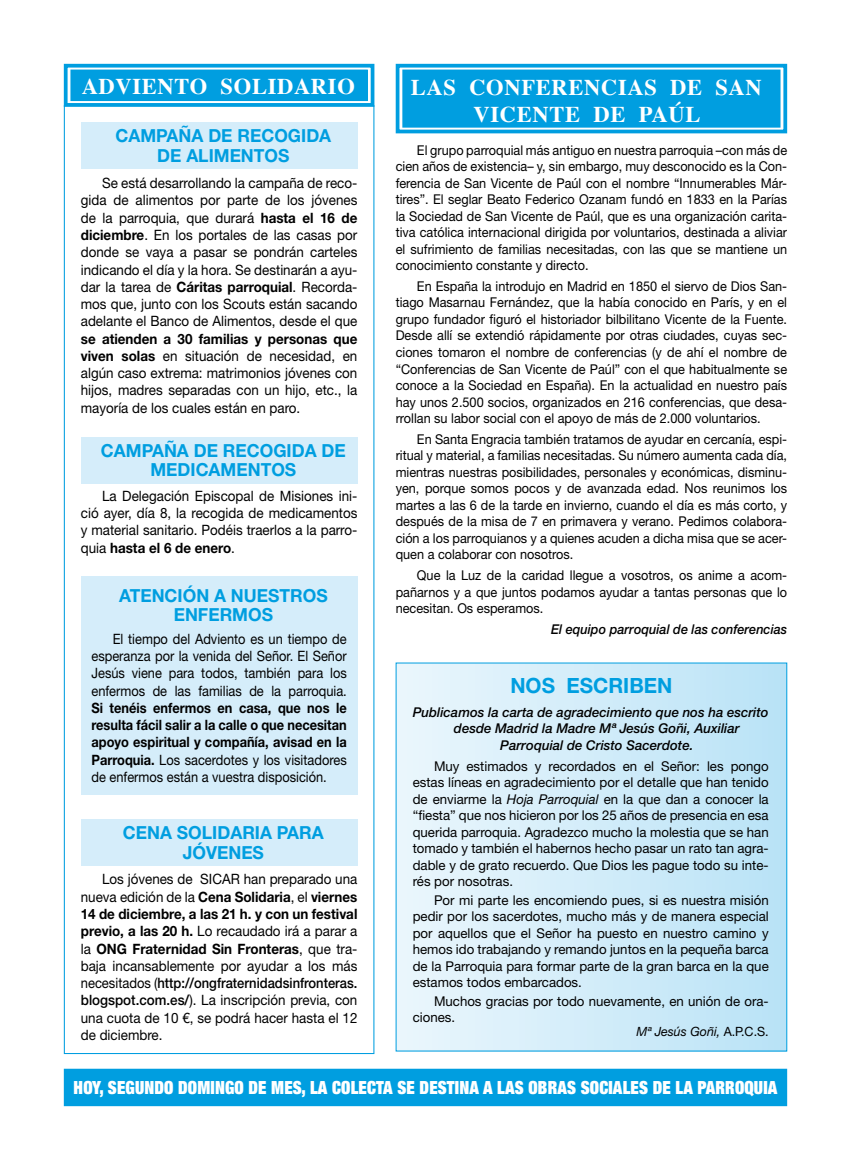
<style>
.page{position:relative;width:851px;height:1170px;background:#fff}
.page>*{position:absolute;margin:0;border:0;box-sizing:border-box;transform-origin:0 0}
.t1{font:700 22.5px/27px "Times";letter-spacing:.03em;color:#fff;text-align:center}
.t2{font:700 21px "Helvetica Neue LT Std";color:#009ee0}
.t3{font:900 condensed 18.15px "Helvetica Neue LT Std";letter-spacing:.01em;color:#fff;scale:.92 1}
.t4{font:700 18px/19.5px "Helvetica Neue LT Std";color:#009ee0;text-align:center}
.t5{font:14.25px/17.2px "Helvetica Neue LT Std";color:#000;text-align:justify;scale:.94 1}
.t6{font:700 14.25px/17.2px "Helvetica Neue LT Std";color:#000;text-align:justify;scale:.9 1}
.t7{font:14.25px/17.2px "Helvetica Neue LT Std";color:#000;text-align:justify;scale:.9 1}
.t8{font:13.5px/16.5px "Helvetica Neue LT Std";color:#000;text-align:justify;scale:.94 1}
.t9{font:13.5px/16.5px "Helvetica Neue LT Std";color:#000;text-align:justify}
.t10{font:italic 500 13.5px "Helvetica Neue LT Std";color:#000}
.t11{font:italic 500 13.5px "Helvetica Neue LT Std";color:#000;scale:.94 1}
.t12{font:italic 12.75px "Helvetica Neue LT Std";color:#000}
.s1{font-weight:700}
.s2{font-weight:400}
.s3{font-weight:500}
.s4{font-style:italic}
.s5{font-style:normal}
</style>
<div class="page">
<div style="left:81px;top:122px;width:276px;height:47px;background:#d5edfa"></div>
<div style="left:81px;top:436px;width:276px;height:47px;background:#d5edfa"></div>
<div style="left:81px;top:819px;width:276px;height:46px;background:#d5edfa"></div>
<div style="left:81px;top:576px;width:276px;height:219px;background:#d5edfa"></div>
<div style="left:64px;top:1069px;width:722px;height:36px;background:#009ee0"></div>
<div style="left:64px;top:1068px;width:723px;height:38px;border:1px solid #009ee0"></div>
<div style="left:403px;top:70px;width:376px;height:57px;background:#009ee0"></div>
<div style="left:395px;top:64px;width:392px;height:69px;border:4px solid #009ee0"></div>
<div style="left:402px;top:70px;width:378px;height:58px;border:1px solid #009ee0"></div>
<div style="left:71px;top:70px;width:296px;height:30px;background:#009ee0"></div>
<div style="left:64px;top:64px;width:310px;height:43px;border:4px solid #009ee0"></div>
<div style="left:70px;top:70px;width:298px;height:31px;border:1px solid #009ee0"></div>
<div style="left:396px;top:663px;width:390px;height:387px;background:linear-gradient(to right,#ebf7fc,#b9e3f6)"></div>
<h1 class="t1" style="left:82px;top:70px;width:275px">ADVIENTO SOLIDARIO</h1>
<h3 class="t4" style="left:115px;top:125px;width:217px">CAMPAÑA DE RECOGIDA<br>DE ALIMENTOS</h3>
<p class="t5" style="left:81px;top:174px;width:296px;text-indent:21px">Se está desarrollando la campaña de reco&shy;gida de alimentos por parte de los jóvenes de la parroquia, que durará <span class="s1">hasta el 16 de diciembre</span>. En los portales de las casas por donde se vaya a pasar se pondrán carteles indicando el día y la hora. Se destinarán a ayu&shy;dar la tarea de <span class="s1">Cáritas parroquial</span>. Recorda&shy;mos que, junto con los Scouts están sacando adelante el Banco de Alimentos, desde el que</p>
<p class="t5" style="left:81px;top:330px;width:296px"><span class="s1">se atienden a 30 familias y personas que viven solas</span> en situación de necesidad, en algún caso extrema: matrimonios jóvenes con hijos, madres separadas con un hijo, etc., la mayoría de los cuales están en paro.</p>
<h3 class="t4" style="left:101px;top:440px;width:246px">CAMPAÑA DE RECOGIDA DE<br>MEDICAMENTOS</h3>
<p class="t5" style="left:81px;top:487px;width:296px;text-indent:21px">La Delegación Episcopal de Misiones ini&shy;ció ayer, día 8, la recogida de medicamentos y material sanitario. Podéis traerlos a la parro&shy;quia <span class="s1">hasta el 6 de enero</span>.</p>
<h3 class="t4" style="left:119px;top:585px;width:210px">ATENCIÓN A NUESTROS<br>ENFERMOS</h3>
<p class="t7" style="left:91px;top:630px;width:285px;text-indent:21px">El tiempo del Adviento es un tiempo de esperanza por la venida del Señor. El Señor Jesús viene para todos, también para los enfermos de las familias de la parroquia.</p>
<p class="t6" style="left:91px;top:698px;width:285px">Si tenéis enfermos en casa, que nos le resulta fácil salir a la calle o que necesitan apoyo espiritual y compañía, avisad en la Parroquia. <span class="s2">Los sacerdotes y los visitadores de enfermos están a vuestra disposición.</span></p>
<h3 class="t4" style="left:123px;top:822px;width:202px">CENA SOLIDARIA PARA<br>JÓVENES</h3>
<p class="t5" style="left:81px;top:870px;width:296px;text-indent:21px">Los jóvenes de SICAR han preparado una nueva edición de la <span class="s1">Cena Solidaria</span>, el <span class="s1">viernes 14 de diciembre, a las 21 h. y con un festival previo, a las 20 h.</span> Lo recaudado irá a parar a la <span class="s1">ONG Fraternidad Sin Fronteras</span>, que tra&shy;baja incansablemente por ayudar a los más necesitados (<span class="s3">http://ongfraternidadsinfronteras. blogspot.com.es/</span>). La inscripción previa, con una cuota de 10 €, se podrá hacer hasta el 12 de diciembre.</p>
<h1 class="t1" style="left:411px;top:71px;width:352px">LAS CONFERENCIAS DE SAN<br>VICENTE DE PAÚL</h1>
<p class="t8" style="left:395px;top:141px;width:418px;text-indent:21px">El grupo parroquial más antiguo en nuestra parroquia –con más de cien años de existencia– y, sin embargo, muy desconocido es la Con&shy;ferencia de San Vicente de Paúl con el nombre “Innumerables Már&shy;tires”. El seglar Beato Federico Ozanam fundó en 1833 en la Parías la Sociedad de San Vicente de Paúl, que es una organización carita&shy;tiva católica internacional dirigida por voluntarios, destinada a aliviar el sufrimiento de familias necesitadas, con las que se mantiene un conocimiento constante y directo.</p>
<p class="t8" style="left:395px;top:278px;width:418px;text-indent:21px">En España la introdujo en Madrid en 1850 el siervo de Dios San&shy;tiago Masarnau Fernández, que la había conocido en París, y en el grupo fundador figuró el historiador bilbilitano Vicente de la Fuente.<br>Desde allí se extendió rápidamente por otras ciudades, cuyas sec&shy;ciones tomaron el nombre de conferencias (y de ahí el nombre de “Conferencias de San Vicente de Paúl” con el que habitualmente se conoce a la Sociedad en España). En la actualidad en nuestro país hay unos 2.500 socios, organizados en 216 conferencias, que desa&shy;rrollan su labor social con el apoyo de más de 2.000 voluntarios.</p>
<p class="t8" style="left:395px;top:430px;width:418px;text-indent:21px">En Santa Engracia también tratamos de ayudar en cercanía, espi&shy;ritual y material, a familias necesitadas. Su número aumenta cada día, mientras nuestras posibilidades, personales y económicas, disminu&shy;yen, porque somos pocos y de avanzada edad. Nos reunimos los martes a las 6 de la tarde en invierno, cuando el día es más corto, y después de la misa de 7 en primavera y verano. Pedimos colabora&shy;ción a los parroquianos y a quienes acuden a dicha misa que se acer&shy;quen a colaborar con nosotros.</p>
<p class="t8" style="left:395px;top:567px;width:418px;text-indent:21px">Que la Luz de la caridad llegue a vosotros, os anime a acom&shy;pañarnos y a que juntos podamos ayudar a tantas personas que lo necesitan. Os esperamos.</p>
<p class="t11" style="left:551px;top:621px;width:252px">El equipo parroquial de las conferencias</p>
<h2 class="t2" style="left:510px;top:672px;width:164px">NOS ESCRIBEN</h2>
<p class="t10" style="left:412px;top:704px;width:357px">Publicamos la carta de agradecimiento que nos ha escrito</p>
<p class="t10" style="left:454px;top:720px;width:287px">desde Madrid la Madre Mª Jesús Goñi, Auxiliar</p>
<p class="t10" style="left:500px;top:737px;width:195px">Parroquial de Cristo Sacerdote.</p>
<p class="t9" style="left:412px;top:757px;width:357px;text-indent:21px">Muy estimados y recordados en el Señor: les pongo estas líneas en agradecimiento por el detalle que han tenido de enviarme la <span class="s4">Hoja Parroquial</span> en la que dan a conocer la “fiesta” que nos hicieron por los 25 años de presencia en esa querida parroquia. Agradezco mucho la molestia que se han tomado y también el habernos hecho pasar un rato tan agra&shy;dable y de grato recuerdo. Que Dios les pague todo su inte&shy;rés por nosotras.</p>
<p class="t9" style="left:412px;top:891px;width:357px;text-indent:21px">Por mi parte les encomiendo pues, si es nuestra misión pedir por los sacerdotes, mucho más y de manera especial por aquellos que el Señor ha puesto en nuestro camino y hemos ido trabajando y remando juntos en la pequeña barca de la Parroquia para formar parte de la gran barca en la que estamos todos embarcados.</p>
<p class="t9" style="left:412px;top:992px;width:357px;text-indent:21px">Muchos gracias por todo nuevamente, en unión de ora&shy;ciones.</p>
<p class="t12" style="left:636px;top:1023px;width:134px">Mª Jesús Goñi, <span class="s5">A.P.C.S.</span></p>
<h3 class="t3" style="left:74px;top:1075px;width:766px">HOY, SEGUNDO DOMINGO DE MES, LA COLECTA SE DESTINA A LAS OBRAS SOCIALES DE LA PARROQUIA</h3>
</div>
